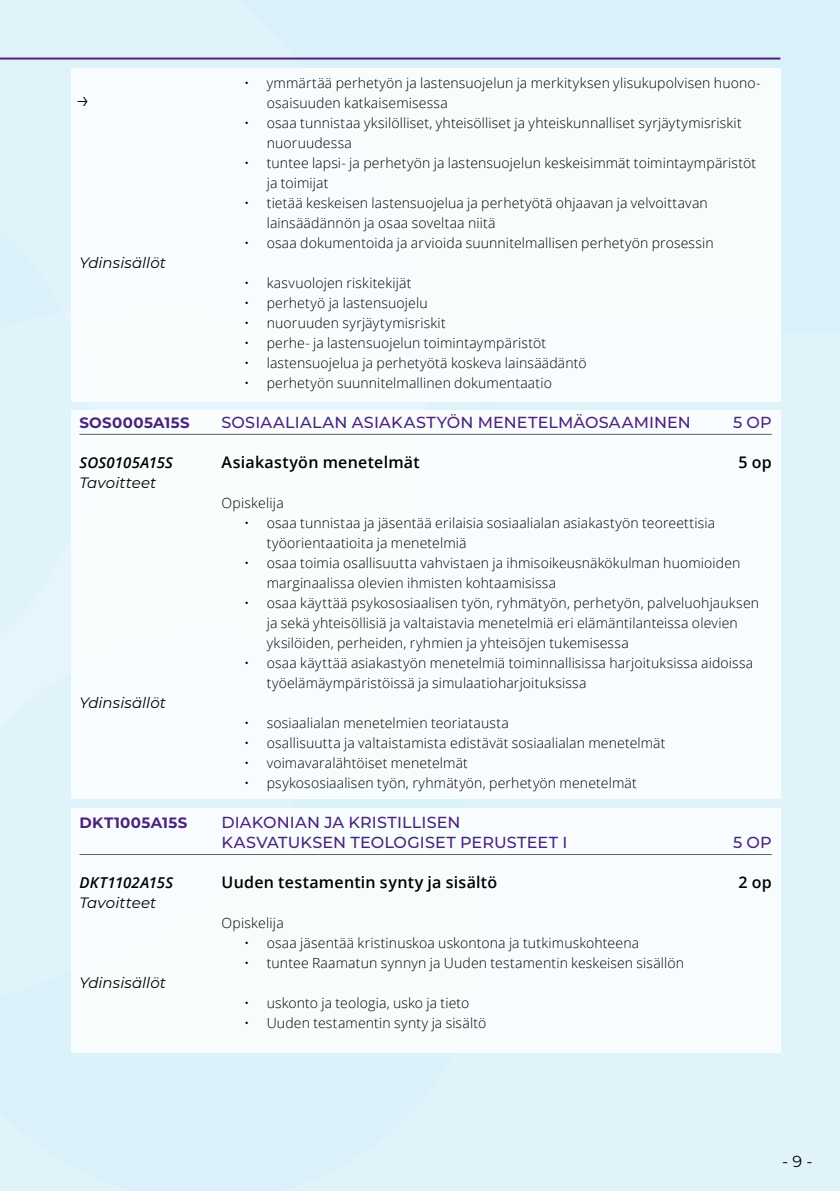
<style>
.page{position:relative;width:840px;height:1191px;background:#fff}
.page>*{position:absolute;margin:0;border:0;box-sizing:border-box;transform-origin:0 0}
.t1{font:300 24px "Montserrat";color:#000}
.t2{font:500 16px/20px "Montserrat";letter-spacing:.015em;color:#4a237c}
.t3{font:600 16px "Open Sans";letter-spacing:.015em;color:#000}
.t4{font:16px "Montserrat";color:#000}
.t5{font:italic 15px "Montserrat";letter-spacing:.005em;color:#000}
.t6{font:700 15px "Montserrat";letter-spacing:.025em;color:#4a237c}
.t7{font:italic 600 15px "Open Sans";letter-spacing:.015em;color:#000}
.t8{font:300 14px/20px "Open Sans";letter-spacing:.01em;color:#000}
</style>
<div class="page">
<div style="left:0;top:0;width:839px;height:1191px;background:#e1f3fa"></div>
<div style="left:71px;top:68px;width:709px;height:333px;background:#fff"></div>
<div style="left:71px;top:808px;width:709px;height:245px;background:#fff"></div>
<div style="left:71px;top:410px;width:709px;height:388px;background:#fff"></div>
<hr style="left:0;top:58px;width:780px;height:2px;background:#4a237c">
<hr style="left:79px;top:434px;width:692px;height:1px;background:#636362">
<hr style="left:79px;top:854px;width:692px;height:1px;background:#636362">
<h1 class="t1" style="left:76px;top:83px;width:16px">→</h1>
<p class="t5" style="left:79px;top:252px;width:88px">Ydinsisällöt</p>
<p class="t8" style="left:266px;top:73px;width:495px;text-indent:-23px">• ymmärtää perhetyön ja lastensuojelun ja merkityksen ylisukupolvisen huono&shy;osaisuuden katkaisemisessa</p>
<p class="t8" style="left:266px;top:113px;width:476px;text-indent:-23px">• osaa tunnistaa yksilölliset, yhteisölliset ja yhteiskunnalliset syrjäytymisriskit nuoruudessa</p>
<p class="t8" style="left:266px;top:153px;width:491px;text-indent:-23px">• tuntee lapsi- ja perhetyön ja lastensuojelun keskeisimmät toimintaympäristöt ja toimijat</p>
<p class="t8" style="left:266px;top:193px;width:442px;text-indent:-23px">• tietää keskeisen lastensuojelua ja perhetyötä ohjaavan ja velvoittavan lainsäädännön ja osaa soveltaa niitä</p>
<p class="t8" style="left:244px;top:233px;width:471px">• osaa dokumentoida ja arvioida suunnitelmallisen perhetyön prosessin</p>
<p class="t8" style="left:244px;top:273px;width:169px">• kasvuolojen riskitekijät</p>
<p class="t8" style="left:244px;top:293px;width:185px">• perhetyö ja lastensuojelu</p>
<p class="t8" style="left:244px;top:313px;width:203px">• nuoruuden syrjäytymisriskit</p>
<p class="t8" style="left:244px;top:333px;width:303px">• perhe- ja lastensuojelun toimintaympäristöt</p>
<p class="t8" style="left:244px;top:353px;width:344px">• lastensuojelua ja perhetyötä koskeva lainsäädäntö</p>
<p class="t8" style="left:244px;top:373px;width:309px">• perhetyön suunnitelmallinen dokumentaatio</p>
<p class="t6" style="left:79px;top:412px;width:112px">SOS0005A15S</p>
<p class="t2" style="left:221px;top:412px;width:471px">SOSIAALIALAN ASIAKASTYÖN MENETELMÄOSAAMINEN</p>
<p class="t2" style="left:732px;top:412px;width:40px">5 OP</p>
<p class="t7" style="left:79px;top:452px;width:95px">SOS0105A15S</p>
<p class="t3" style="left:221px;top:451px;width:199px">Asiakastyön menetelmät</p>
<p class="t3" style="left:738px;top:451px;width:35px">5 op</p>
<p class="t5" style="left:79px;top:472px;width:78px">Tavoitteet</p>
<p class="t8" style="left:221px;top:493px;width:64px">Opiskelija</p>
<p class="t8" style="left:266px;top:513px;width:449px;text-indent:-23px">• osaa tunnistaa ja jäsentää erilaisia sosiaalialan asiakastyön teoreettisia työorientaatioita ja menetelmiä</p>
<p class="t8" style="left:266px;top:553px;width:475px;text-indent:-23px">• osaa toimia osallisuutta vahvistaen ja ihmisoikeusnäkökulman huomioiden marginaalissa olevien ihmisten kohtaamisissa</p>
<p class="t8" style="left:266px;top:593px;width:493px;text-indent:-23px">• osaa käyttää psykososiaalisen työn, ryhmätyön, perhetyön, palveluohjauksen ja sekä yhteisöllisiä ja valtaistavia menetelmiä eri elämäntilanteissa olevien yksilöiden, perheiden, ryhmien ja yhteisöjen tukemisessa</p>
<p class="t8" style="left:266px;top:653px;width:488px;text-indent:-23px">• osaa käyttää asiakastyön menetelmiä toiminnallisissa harjoituksissa aidoissa työelämäympäristöissä ja simulaatioharjoituksissa</p>
<p class="t5" style="left:79px;top:692px;width:88px">Ydinsisällöt</p>
<p class="t8" style="left:244px;top:713px;width:266px">• sosiaalialan menetelmien teoriatausta</p>
<p class="t8" style="left:244px;top:733px;width:423px">• osallisuutta ja valtaistamista edistävät sosiaalialan menetelmät</p>
<p class="t8" style="left:244px;top:753px;width:225px">• voimavaralähtöiset menetelmät</p>
<p class="t8" style="left:244px;top:773px;width:394px">• psykososiaalisen työn, ryhmätyön, perhetyön menetelmät</p>
<p class="t6" style="left:79px;top:812px;width:109px">DKT1005A15S</p>
<p class="t2" style="left:221px;top:812px;width:347px">DIAKONIAN JA KRISTILLISEN<br>KASVATUKSEN TEOLOGISET PERUSTEET I</p>
<p class="t2" style="left:732px;top:832px;width:40px">5 OP</p>
<p class="t7" style="left:79px;top:872px;width:95px">DKT1102A15S</p>
<p class="t3" style="left:221px;top:871px;width:277px">Uuden testamentin synty ja sisältö</p>
<p class="t3" style="left:738px;top:871px;width:35px">2 op</p>
<p class="t5" style="left:79px;top:892px;width:78px">Tavoitteet</p>
<p class="t8" style="left:221px;top:913px;width:64px">Opiskelija</p>
<p class="t8" style="left:244px;top:933px;width:396px">• osaa jäsentää kristinuskoa uskontona ja tutkimuskohteena</p>
<p class="t8" style="left:244px;top:953px;width:441px">• tuntee Raamatun synnyn ja Uuden testamentin keskeisen sisällön</p>
<p class="t5" style="left:79px;top:972px;width:88px">Ydinsisällöt</p>
<p class="t8" style="left:244px;top:993px;width:227px">• uskonto ja teologia, usko ja tieto</p>
<p class="t8" style="left:244px;top:1013px;width:244px">• Uuden testamentin synty ja sisältö</p>
<p class="t4" style="left:781px;top:1150px;width:32px">- 9 -</p>
</div>
